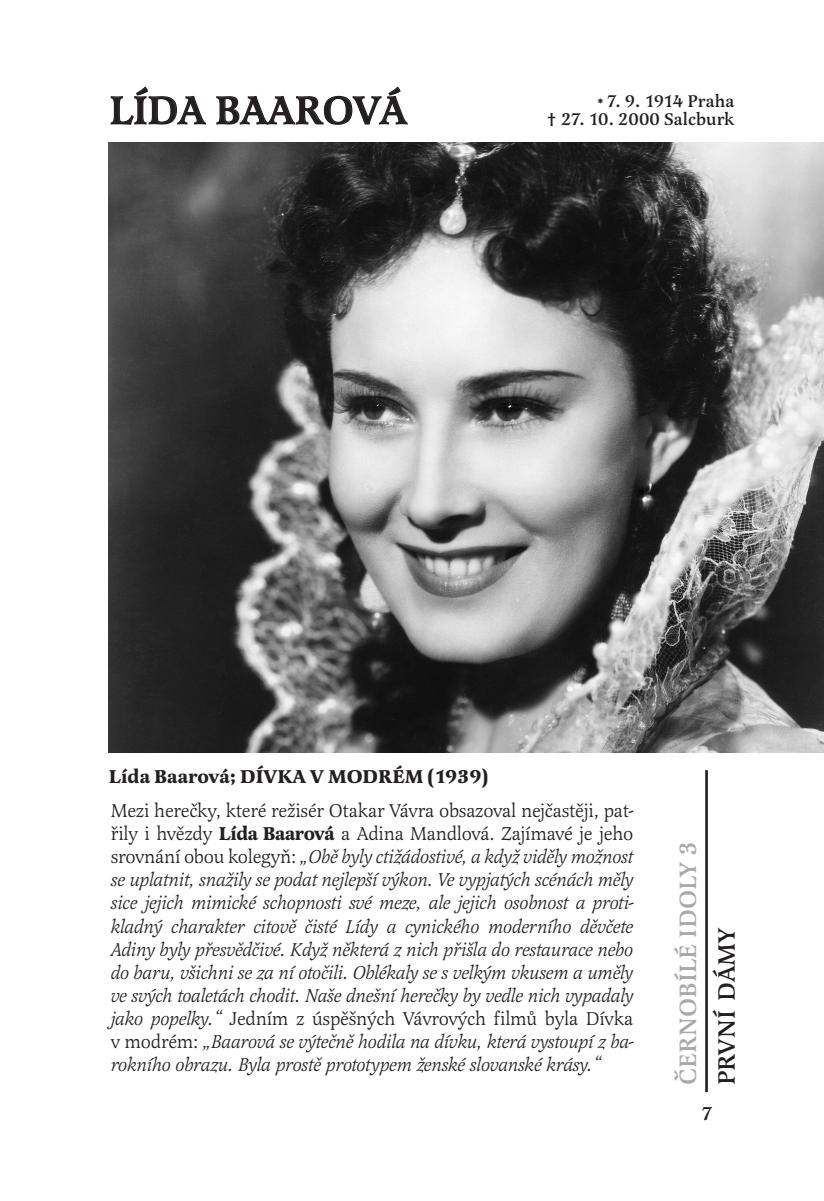
<style>
.page{position:relative;width:824px;height:1201px;background:#fff}
.page>*{position:absolute;margin:0;border:0;box-sizing:border-box;transform-origin:0 0}
.t1{font:500 40.25px "Latienne TCE";letter-spacing:-.005em;color:#231f20}
.t2{font:500 24.5px "Latienne TCE";letter-spacing:.005em;color:#a8a9ad}
.t3{font:500 24.5px "Latienne TCE";letter-spacing:.005em;color:#231f20}
.t4{font:italic 19.25px/23.1px "Latienne TCE";letter-spacing:-.015em;color:#231f20;text-align:justify}
.t5{font:700 19.25px "Latienne TCE";color:#231f20}
.t6{font:500 19.25px "Latienne TCE";color:#231f20}
.t7{font:500 17.5px/17.5px "Latienne TCE";color:#231f20;text-align:right}
.s1{font-family:"URW Palladio TCE"}
.s2{font-style:normal}
.s3{font-weight:700;font-style:normal}
</style>
<div class="page">
<img style="left:109px;top:142px;width:714px;height:610px">
<hr style="left:705px;top:770px;width:2px;height:321px;background:#231f20">
<h1 class="t1" style="left:110px;top:90px;width:299px">LÍDA BAAROVÁ</h1>
<p class="t7" style="left:547px;top:93px;width:188px"><sup>✸</sup> 7. 9. 1914 Praha<br><span class="s1">†</span> 27. 10. 2000 Salcburk</p>
<p class="t5" style="left:109px;top:766px;width:381px">Lída Baarová; DÍVKA V MODRÉM (1939)</p>
<p class="t4" style="left:111px;top:799px;width:525px"><span class="s2">Mezi herečky, které režisér Otakar Vávra obsazoval nejčastěji, pat&shy;řily i hvězdy</span> <span class="s3">Lída Baarová</span> <span class="s2">a Adina Mandlová. Zajímavé je jeho srovnání obou kolegyň:</span> „Obě byly ctižádostivé, a když viděly možnost se uplatnit, snažily se podat nejlepší výkon. Ve vypjatých scénách měly sice jejich mimické schopnosti své meze, ale jejich osobnost a proti&shy;kladný charakter citově čisté Lídy a cynického moderního děvčete Adiny byly přesvědčivé. Když některá z nich přišla do restaurace nebo do baru, všichni se za ní otočili. Oblékaly se s velkým vkusem a uměly ve svých toaletách chodit. Naše dnešní herečky by vedle nich vypadaly jako popelky.“ <span class="s2">Jedním z úspěšných Vávrových filmů byla Dívka v modrém:</span> „Baarová se výtečně hodila na dívku, která vystoupí z ba&shy;rokního obrazu. Byla prostě prototypem ženské slovanské krásy.“</p>
<p class="t2" style="left:675px;top:1085px;width:245px;rotate:-90deg">ČERNOBÍLÉ IDOLY 3</p>
<p class="t3" style="left:714px;top:1085px;width:160px;rotate:-90deg">PRVNÍ DÁMY</p>
<p class="t6" style="left:701px;top:1103px;width:13px">7</p>
</div>
